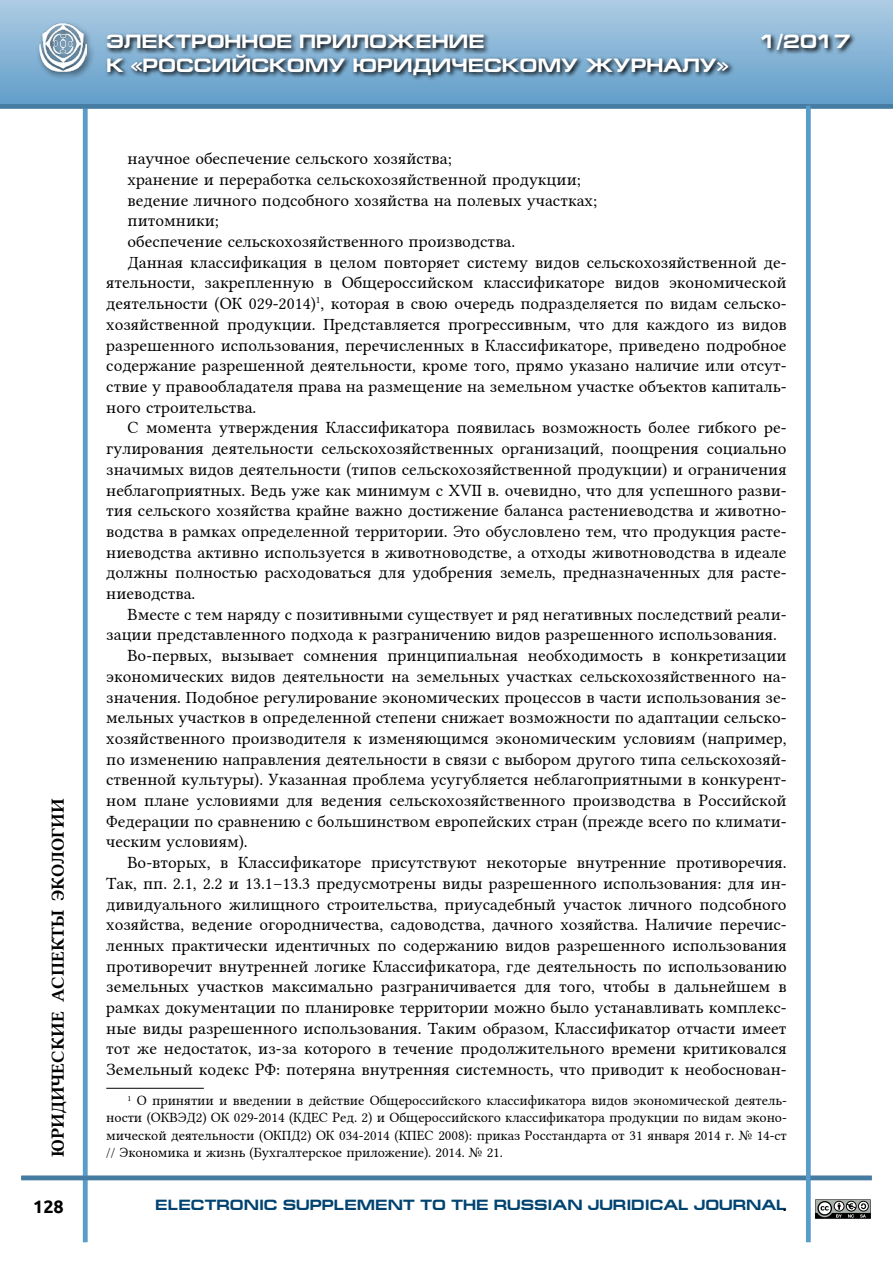
<style>
.page{position:relative;width:893px;height:1263px;background:#fff}
.page>*{position:absolute;margin:0;border:0;box-sizing:border-box;transform-origin:0 0}
.t1{font:700 19.5px "Europe Ext";color:#fff}
.t2{font:18px "Lin Libertine B";color:#000}
.t3{font:700 18px "Ubuntu";color:#000}
.t4{font:17.25px "Lin Libertine";color:#000}
.t5{font:700 15px "Europe Ext";color:#004371}
.t6{font:15px "Free Set Bold Cyrillic";color:#000}
.t7{font:14.25px/17.1px "Lin Libertine";letter-spacing:-.005em;color:#000;text-align:justify}
</style>
<div class="page">
<svg style="left:815px;top:1199px;width:56px;height:20px"></svg>
<div style="left:0;top:0;width:893px;height:106px;background:linear-gradient(to bottom,#aecce4,#619dc9)"></div>
<hr style="left:83px;top:106px;width:4px;height:1136px;background:#589cca">
<hr style="left:21px;top:1176px;width:851px;height:4px;background:#467ba2">
<div style="left:0;top:104px;width:893px;height:5px;background:#467ba2"></div>
<div style="left:35px;top:20px;width:60px;height:60px;background:#000;opacity:.63"></div>
<img style="left:39px;top:24px;width:48px;height:48px">
<svg style="left:105px;top:31px;width:751px;height:50px"></svg>
<hr style="left:806px;top:106px;width:4px;height:1136px;background:#589cca">
<hr style="left:106px;top:1088px;width:98px;height:1px;background:#000">
<p class="t2" style="left:46px;top:1157px;width:360px;rotate:-90deg">ЮРИДИЧЕСКИЕ АСПЕКТЫ ЭКОЛОГИИ</p>
<p class="t1" style="left:106px;top:31px;width:380px">ЭЛЕКТРОННОЕ ПРИЛОЖЕНИЕ</p>
<p class="t1" style="left:760px;top:31px;width:92px">1/2017</p>
<p class="t1" style="left:106px;top:54px;width:624px">К «РОССИЙСКОМУ ЮРИДИЧЕСКОМУ ЖУРНАЛУ»</p>
<p class="t4" style="left:128px;top:145px;width:326px">научное обеспечение сельского хозяйства;</p>
<p class="t4" style="left:128px;top:166px;width:455px">хранение и переработка сельскохозяйственной продукции;</p>
<p class="t4" style="left:128px;top:186px;width:471px">ведение личного подсобного хозяйства на полевых участках;</p>
<p class="t4" style="left:128px;top:207px;width:93px">питомники;</p>
<p class="t4" style="left:128px;top:228px;width:389px">обеспечение сельскохозяйственного производства.</p>
<p class="t4" style="left:128px;top:248px;width:661px">Данная классификация в целом повторяет систему видов сельскохозяйственной де-</p>
<p class="t4" style="left:106px;top:269px;width:682px">ятельности, закрепленную в Общероссийском классификаторе видов экономической</p>
<p class="t4" style="left:106px;top:290px;width:682px">деятельности (ОК 029-2014)<sup>1</sup>, которая в свою очередь подразделяется по видам сельско-</p>
<p class="t4" style="left:106px;top:310px;width:682px">хозяйственной продукции. Представляется прогрессивным, что для каждого из видов</p>
<p class="t4" style="left:106px;top:331px;width:682px">разрешенного использования, перечисленных в Классификаторе, приведено подробное</p>
<p class="t4" style="left:106px;top:352px;width:682px">содержание разрешенной деятельности, кроме того, прямо указано наличие или отсут-</p>
<p class="t4" style="left:106px;top:373px;width:682px">ствие у правообладателя права на размещение на земельном участке объектов капиталь-</p>
<p class="t4" style="left:106px;top:393px;width:152px">ного строительства.</p>
<p class="t4" style="left:128px;top:414px;width:661px">С момента утверждения Классификатора появилась возможность более гибкого ре-</p>
<p class="t4" style="left:106px;top:435px;width:682px">гулирования деятельности сельскохозяйственных организаций, поощрения социально</p>
<p class="t4" style="left:106px;top:455px;width:682px">значимых видов деятельности (типов сельскохозяйственной продукции) и ограничения</p>
<p class="t4" style="left:106px;top:476px;width:682px">неблагоприятных. Ведь уже как минимум с XVII в. очевидно, что для успешного разви-</p>
<p class="t4" style="left:106px;top:497px;width:682px">тия сельского хозяйства крайне важно достижение баланса растениеводства и животно-</p>
<p class="t4" style="left:106px;top:517px;width:682px">водства в рамках определенной территории. Это обусловлено тем, что продукция расте-</p>
<p class="t4" style="left:106px;top:538px;width:682px">ниеводства активно используется в животноводстве, а отходы животноводства в идеале</p>
<p class="t4" style="left:106px;top:559px;width:682px">должны полностью расходоваться для удобрения земель, предназначенных для расте-</p>
<p class="t4" style="left:106px;top:580px;width:91px">ниеводства.</p>
<p class="t4" style="left:128px;top:600px;width:661px">Вместе с тем наряду с позитивными существует и ряд негативных последствий реали-</p>
<p class="t4" style="left:106px;top:621px;width:672px">зации представленного подхода к разграничению видов разрешенного использования.</p>
<p class="t4" style="left:128px;top:642px;width:661px">Во-первых, вызывает сомнения принципиальная необходимость в конкретизации</p>
<p class="t4" style="left:106px;top:662px;width:682px">экономических видов деятельности на земельных участках сельскохозяйственного на-</p>
<p class="t4" style="left:106px;top:683px;width:682px">значения. Подобное регулирование экономических процессов в части использования зе-</p>
<p class="t4" style="left:106px;top:704px;width:682px">мельных участков в определенной степени снижает возможности по адаптации сельско-</p>
<p class="t4" style="left:106px;top:724px;width:682px">хозяйственного производителя к изменяющимся экономическим условиям (например,</p>
<p class="t4" style="left:106px;top:745px;width:682px">по изменению направления деятельности в связи с выбором другого типа сельскохозяй-</p>
<p class="t4" style="left:106px;top:766px;width:682px">ственной культуры). Указанная проблема усугубляется неблагоприятными в конкурент-</p>
<p class="t4" style="left:106px;top:787px;width:682px">ном плане условиями для ведения сельскохозяйственного производства в Российской</p>
<p class="t4" style="left:106px;top:807px;width:682px">Федерации по сравнению с большинством европейских стран (прежде всего по климати-</p>
<p class="t4" style="left:106px;top:828px;width:143px">ческим условиям).</p>
<p class="t4" style="left:128px;top:849px;width:661px">Во-вторых, в Классификаторе присутствуют некоторые внутренние противоречия.</p>
<p class="t4" style="left:106px;top:869px;width:682px">Так, пп. 2.1, 2.2 и 13.1–13.3 предусмотрены виды разрешенного использования: для ин-</p>
<p class="t4" style="left:106px;top:890px;width:682px">дивидуального жилищного строительства, приусадебный участок личного подсобного</p>
<p class="t4" style="left:106px;top:911px;width:682px">хозяйства, ведение огородничества, садоводства, дачного хозяйства. Наличие перечис-</p>
<p class="t4" style="left:106px;top:931px;width:682px">ленных практически идентичных по содержанию видов разрешенного использования</p>
<p class="t4" style="left:106px;top:952px;width:682px">противоречит внутренней логике Классификатора, где деятельность по использованию</p>
<p class="t4" style="left:106px;top:973px;width:682px">земельных участков максимально разграничивается для того, чтобы в дальнейшем в</p>
<p class="t4" style="left:106px;top:994px;width:682px">рамках документации по планировке территории можно было устанавливать комплекс-</p>
<p class="t4" style="left:106px;top:1014px;width:682px">ные виды разрешенного использования. Таким образом, Классификатор отчасти имеет</p>
<p class="t4" style="left:106px;top:1035px;width:682px">тот же недостаток, из-за которого в течение продолжительного времени критиковался</p>
<p class="t4" style="left:106px;top:1056px;width:682px">Земельный кодекс РФ: потеряна внутренняя системность, что приводит к необоснован-</p>
<p class="t7" style="left:106px;top:1090px;width:682px;text-indent:21px"><sup>1</sup> О принятии и введении в действие Общероссийского классификатора видов экономической деятель&shy;ности (ОКВЭД2) ОК 029-2014 (КДЕС Ред. 2) и Общероссийского классификатора продукции по видам эконо&shy;мической деятельности (ОКПД2) ОК 034-2014 (КПЕС 2008): приказ Росстандарта от 31 января 2014 г. № 14-ст // Экономика и жизнь (Бухгалтерское приложение). 2014. № 21.</p>
<p class="t3" style="left:33px;top:1196px;width:32px">128</p>
<p class="t5" style="left:155px;top:1196px;width:633px">ELECTRONIC SUPPLEMENT TO THE RUSSIAN JURIDICAL JOURNAL</p>
<p class="t6" style="left:783px;top:1197px;width:5px">.</p>
</div>
